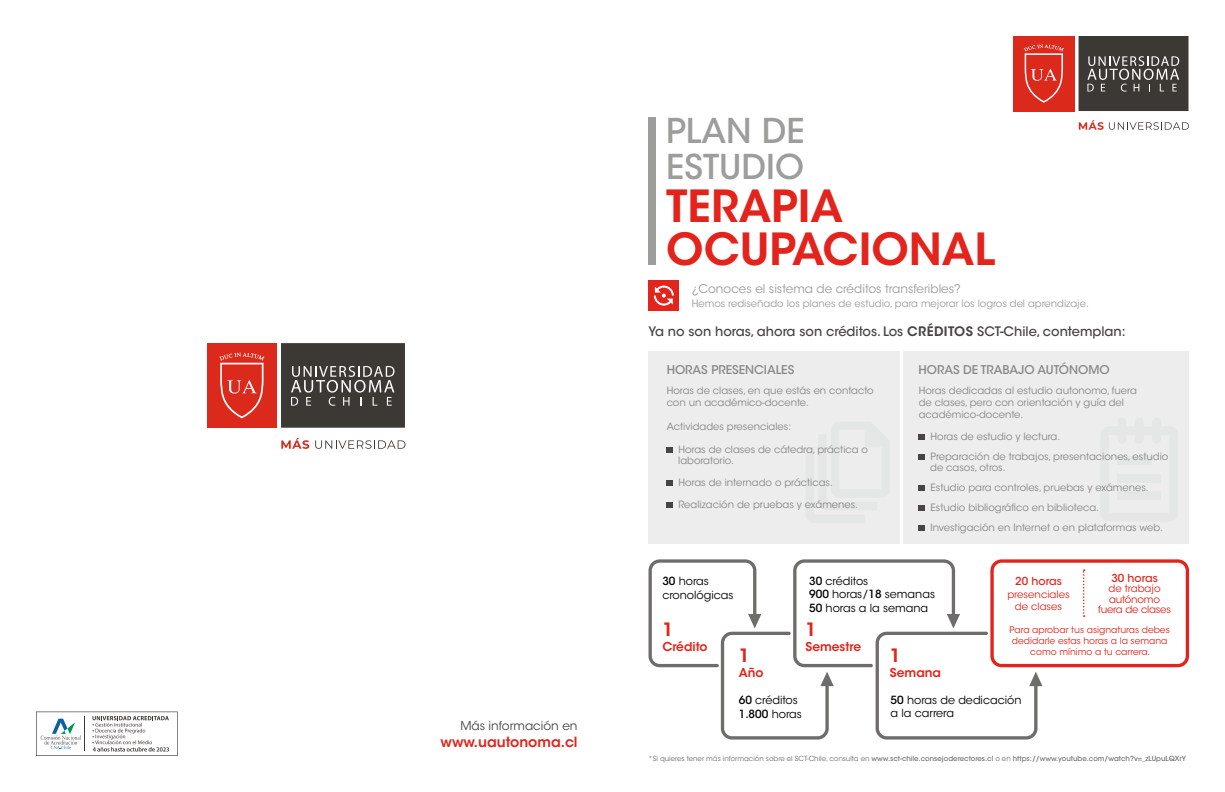
<style>
.page{position:relative;width:1225px;height:792px;background:#fff}
.page>*{position:absolute;margin:0;border:0;box-sizing:border-box;transform-origin:0 0}
.t1{font:600 44px/43px "ITC Avant Garde Std";color:#e2241c}
.t2{font:500 34px/36px "ITC Avant Garde Std";color:#9d9d9c}
.t3{font:600 18.3px "ITC Avant Garde Std";color:#e2241c}
.t4{font:600 14px "ITC Avant Garde Std";color:#e2241c}
.t5{font:500 13px "ITC Avant Garde Std";color:#464444}
.t6{font:600 12.2px "ITC Avant Garde Std";color:#e2241c}
.t7{font:12px "ITC Avant Garde Std";color:#9d9d9c}
.t8{font:500 12px "ITC Avant Garde Std";color:#878787}
.t9{font:12px "ITC Avant Garde Std";color:#464444}
.t10{font:11.2px/13.2px "ITC Avant Garde Std";color:#000}
.t11{font:500 11px "ITC Avant Garde Std";color:#e2241c}
.t12{font:10.2px/10.2px "ITC Avant Garde Std";letter-spacing:-.02em;color:#e2241c;text-align:center}
.t13{font:10.2px/12.2px "ITC Avant Garde Std";color:#e2241c;text-align:center}
.t14{font:10px/20px "ITC Avant Garde Std";color:#878787}
.t15{font:10px "ITC Avant Garde Std";color:#9d9d9c}
.t16{font:9.1px/11px "ITC Avant Garde Std";color:#e2241c;text-align:center}
.t17{font:500 7px "ITC Avant Garde Std";color:#706f6f}
.s1{font-weight:600}
.s2{font-weight:500}
.s3{font-weight:400}
</style>
<div class="page">
<div style="left:648px;top:280px;width:31px;height:31px;background:#e2241c"></div>
<svg style="left:654px;top:286px;width:20px;height:20px"></svg>
<div style="left:648px;top:351px;width:252px;height:193px;background:#ededed"></div>
<div style="left:903px;top:351px;width:286px;height:193px;background:#ededed"></div>
<svg style="left:666px;top:447px;width:6px;height:6px"></svg>
<svg style="left:666px;top:480px;width:6px;height:6px"></svg>
<svg style="left:666px;top:502px;width:6px;height:6px"></svg>
<svg style="left:918px;top:434px;width:6px;height:6px"></svg>
<svg style="left:918px;top:454px;width:6px;height:6px"></svg>
<svg style="left:918px;top:485px;width:6px;height:6px"></svg>
<svg style="left:918px;top:505px;width:6px;height:6px"></svg>
<svg style="left:918px;top:525px;width:6px;height:6px"></svg>
<svg style="left:648px;top:559px;width:541px;height:181px"></svg>
<div style="left:648px;top:117px;width:8px;height:148px;background:#9d9d9c"></div>
<svg style="left:36px;top:712px;width:142px;height:44px"></svg>
<div style="left:281px;top:343px;width:124px;height:85px;background:#3c3834"></div>
<div style="left:207px;top:343px;width:70px;height:85px;background:#db291c"></div>
<svg style="left:219px;top:353px;width:45px;height:65px"></svg>
<svg style="left:291px;top:366px;width:103px;height:40px"></svg>
<svg style="left:281px;top:438px;width:28px;height:11px"></svg>
<svg style="left:315px;top:440px;width:90px;height:9px"></svg>
<div style="left:1078px;top:36px;width:110px;height:75px;background:#3c3834"></div>
<div style="left:1013px;top:36px;width:61px;height:75px;background:#db291c"></div>
<svg style="left:1024px;top:44px;width:40px;height:59px"></svg>
<svg style="left:1087px;top:56px;width:92px;height:36px"></svg>
<svg style="left:1078px;top:120px;width:111px;height:10px"></svg>
<p class="t9" style="left:460px;top:718px;width:119px">Más información en</p>
<h3 class="t4" style="left:440px;top:733px;width:139px">www.uautonoma.cl</h3>
<h2 class="t2" style="left:666px;top:113px;width:140px">PLAN DE<br>ESTUDIO</h2>
<h1 class="t1" style="left:666px;top:184px;width:330px">TERAPIA<br>OCUPACIONAL</h1>
<p class="t7" style="left:692px;top:281px;width:270px">¿Conoces el sistema de créditos transferibles?</p>
<p class="t15" style="left:692px;top:297px;width:398px">Hemos rediseñado los planes de estudio, para mejorar los logros del aprendizaje.</p>
<h3 class="t5" style="left:648px;top:323px;width:479px">Ya no son horas, ahora son créditos. Los <span class="s1">CRÉDITOS</span> SCT-Chile, contemplan:</h3>
<p class="t8" style="left:666px;top:362px;width:129px">HORAS PRESENCIALES</p>
<p class="t8" style="left:918px;top:362px;width:193px">HORAS DE TRABAJO AUTÓNOMO</p>
<p class="t14" style="left:666px;top:384px;width:208px;line-height:12px">Horas de clases, en que estás en contacto con un académico-docente.</p>
<p class="t14" style="left:666px;top:416px;width:126px">Actividades presenciales:</p>
<p class="t14" style="left:678px;top:444px;width:191px;line-height:11px">Horas de clases de cátedra, práctica o laboratorio.</p>
<p class="t14" style="left:678px;top:472px;width:156px">Horas de internado o prácticas.</p>
<p class="t14" style="left:678px;top:494px;width:181px">Realización de pruebas y exámenes.</p>
<p class="t14" style="left:918px;top:384px;width:220px;line-height:12px">Horas dedicadas al estudio autonomo, fuera de clases, pero con orientación y guía del académico-docente.</p>
<p class="t14" style="left:930px;top:426px;width:239px">Horas de estudio y lectura.<br>Preparación de trabajos, presentaciones, estudio</p>
<p class="t14" style="left:930px;top:457px;width:234px">de casos, otros.<br>Estudio para controles, pruebas y exámenes.<br>Estudio bibliográfico en biblioteca.<br>Investigación en Internet o en plataformas web.</p>
<p class="t10" style="left:662px;top:575px;width:73px"><span class="s2">30</span> horas cronológicas</p>
<p class="t10" style="left:809px;top:575px;width:127px"><span class="s2">30</span> créditos<br><span class="s2">900</span> horas/<span class="s2">18</span> semanas<br><span class="s2">50</span> horas a la semana</p>
<p class="t11" style="left:1015px;top:574px;width:48px">20 horas</p>
<p class="t13" style="left:1007px;top:588px;width:64px">presenciales de clases</p>
<p class="t11" style="left:1111px;top:571px;width:48px">30 horas</p>
<p class="t12" style="left:1098px;top:584px;width:74px">de trabajo autónomo fuera de clases</p>
<h3 class="t3" style="left:662px;top:618px;width:13px">1</h3>
<p class="t6" style="left:662px;top:639px;width:47px">Crédito</p>
<h3 class="t3" style="left:805px;top:618px;width:13px">1</h3>
<p class="t6" style="left:805px;top:639px;width:57px">Semestre</p>
<h3 class="t3" style="left:738px;top:644px;width:13px">1</h3>
<p class="t6" style="left:738px;top:665px;width:26px">Año</p>
<p class="t10" style="left:738px;top:694px;width:65px"><span class="s2">60</span> créditos<br><span class="s2">1.800</span> horas</p>
<p class="t16" style="left:1009px;top:624px;width:162px">Para aprobar tus asignaturas debes dedidarle estas horas a la semana como mínimo a tu carrera.</p>
<h3 class="t3" style="left:890px;top:644px;width:13px">1</h3>
<p class="t6" style="left:890px;top:665px;width:53px">Semana</p>
<p class="t10" style="left:890px;top:694px;width:132px"><span class="s2">50</span> horas de dedicación a la carrera</p>
<p class="t17" style="left:648px;top:754px;width:539px"><span class="s3">*Si quieres tener más información sobre el SCT-Chile, consulta en</span> www.sct-chile.consejoderectores.cl <span class="s3">o en</span> https://www.youtube.com/watch?v=_zLUpuLQXrY</p>
</div>
